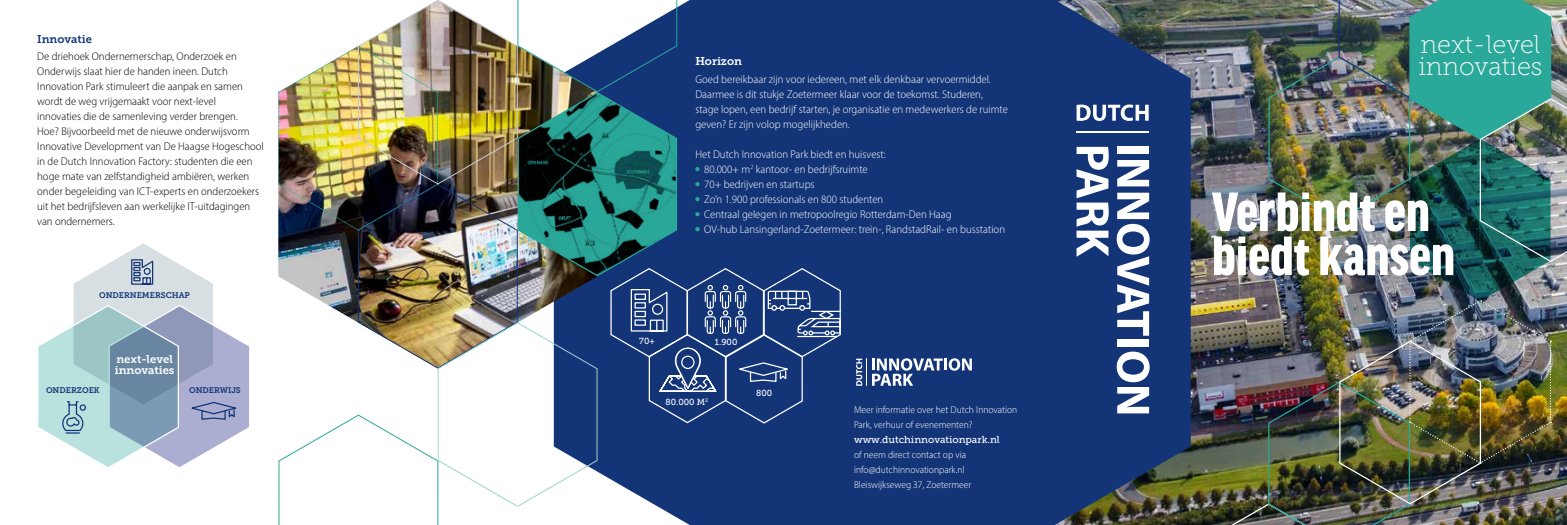
<style>
.page{position:relative;width:1567px;height:525px;background:#fff}
.page>*{position:absolute;margin:0;border:0;box-sizing:border-box;transform-origin:0 0}
.t1{font:900 condensed 58.75px/44px "Good Headline Pro";color:#fff}
.t2{font:25.5px/22.5px "Museo Slab 100";color:#fff}
.t3{font:11.25px/15px "Myriad Variable Concept";letter-spacing:.135em;color:#000}
.t4{font:11.25px/15px "Myriad Variable Concept";letter-spacing:.11em;color:#fff}
.t5{font:11.25px/15px "Myriad Variable Concept";letter-spacing:.135em;color:#fff}
.t6{font:11.25px/11.2px "Museo Slab 700";color:#fff}
.t7{font:11.25px "Museo Slab 700";color:#133578}
.t8{font:10px/15px "Myriad Variable Concept";letter-spacing:.135em;color:#fff}
.t9{font:10px "Museo Slab 500";color:#fff}
.t10{font:8.75px "Museo Slab 500";color:#fff}
.t11{font:8.12px "Museo Slab 700";color:#133578}
</style>
<div class="page">
<div style="left:842px;top:0;width:348px;height:524px;background:#133578"></div>
<svg style="left:1076px;top:104px;width:72px;height:17px"></svg>
<div style="left:1117px;top:146px;width:31px;height:8px;background:#fff"></div>
<svg style="left:1117px;top:160px;width:31px;height:26px"></svg>
<svg style="left:1116px;top:192px;width:33px;height:143px"></svg>
<div style="left:1117px;top:339px;width:31px;height:7px;background:#fff"></div>
<svg style="left:1116px;top:351px;width:33px;height:62px"></svg>
<svg style="left:1076px;top:147px;width:32px;height:109px"></svg>
<hr style="left:1076px;top:131px;width:72px;height:2px;background:#fff">
<svg style="left:856px;top:358px;width:115px;height:27px"></svg>
<img style="left:38px;top:0;width:804px;height:524px">
<img style="left:1197px;top:0;width:369px;height:524px">
<p class="t7" style="left:37px;top:32px;width:56px">Innovatie</p>
<p class="t3" style="left:37px;top:49px;width:228px">De driehoek Ondernemerschap, Onderzoek en Onderwijs slaat hier de handen ineen. Dutch Innovation Park stimuleert die aanpak en samen wordt de weg vrijgemaakt voor next-level<br>innovaties die de samenleving verder brengen.<br>Hoe? Bijvoorbeeld met de nieuwe onderwijsvorm Innovative Development van De Haagse Hogeschool in de Dutch Innovation Factory: studenten die een hoge mate van zelfstandigheid ambiëren, werken onder begeleiding van ICT-experts en onderzoekers uit het bedrijfsleven aan werkelijke IT-uitdagingen van ondernemers.</p>
<p class="t6" style="left:695px;top:56px;width:48px">Horizon</p>
<p class="t5" style="left:695px;top:71px;width:312px">Goed bereikbaar zijn voor iedereen, met elk denkbaar vervoermiddel.<br>Daarmee is dit stukje Zoetermeer klaar voor de toekomst. Studeren, stage lopen, een bedrijf starten, je organisatie en medewerkers de ruimte geven? Er zijn volop mogelijkheden.</p>
<p class="t4" style="left:704px;top:146px;width:301px;text-indent:-9px">Het Dutch Innovation Park biedt en huisvest:<br>80.000+ m <sup>2</sup> kantoor- en bedrijfsruimte<br>70+ bedrijven en startups<br>Zo’n 1.900 professionals en 800 studenten<br>Centraal gelegen in metropoolregio Rotterdam-Den Haag<br>OV-hub Lansingerland-Zoetermeer: trein-, RandstadRail- en busstation</p>
<p class="t11" style="left:99px;top:290px;width:92px">ONDERNEMERSCHAP</p>
<p class="t6" style="left:115px;top:353px;width:61px">next-level innovaties</p>
<p class="t11" style="left:46px;top:385px;width:55px">ONDERZOEK</p>
<p class="t11" style="left:189px;top:385px;width:53px">ONDERWIJS</p>
<p class="t10" style="left:639px;top:336px;width:17px">70+</p>
<p class="t10" style="left:715px;top:336px;width:24px">1.900</p>
<p class="t10" style="left:665px;top:397px;width:44px">80.000 M<sup>2</sup></p>
<p class="t10" style="left:756px;top:387px;width:18px">800</p>
<p class="t8" style="left:854px;top:402px;width:163px">Meer informatie over het Dutch Innovation<br>Park, verhuur of evenementen?</p>
<p class="t9" style="left:854px;top:433px;width:147px">www.dutchinnovationpark.nl</p>
<p class="t8" style="left:854px;top:447px;width:118px">of neem direct contact op via info@dutchinnovationpark.nl<br>Bleiswijkseweg 37, Zoetermeer</p>
<h2 class="t2" style="left:1418px;top:33px;width:126px">next-level innovaties</h2>
<h1 class="t1" style="left:1211px;top:191px;width:244px">Verbindt en biedt kansen</h1>
</div>
